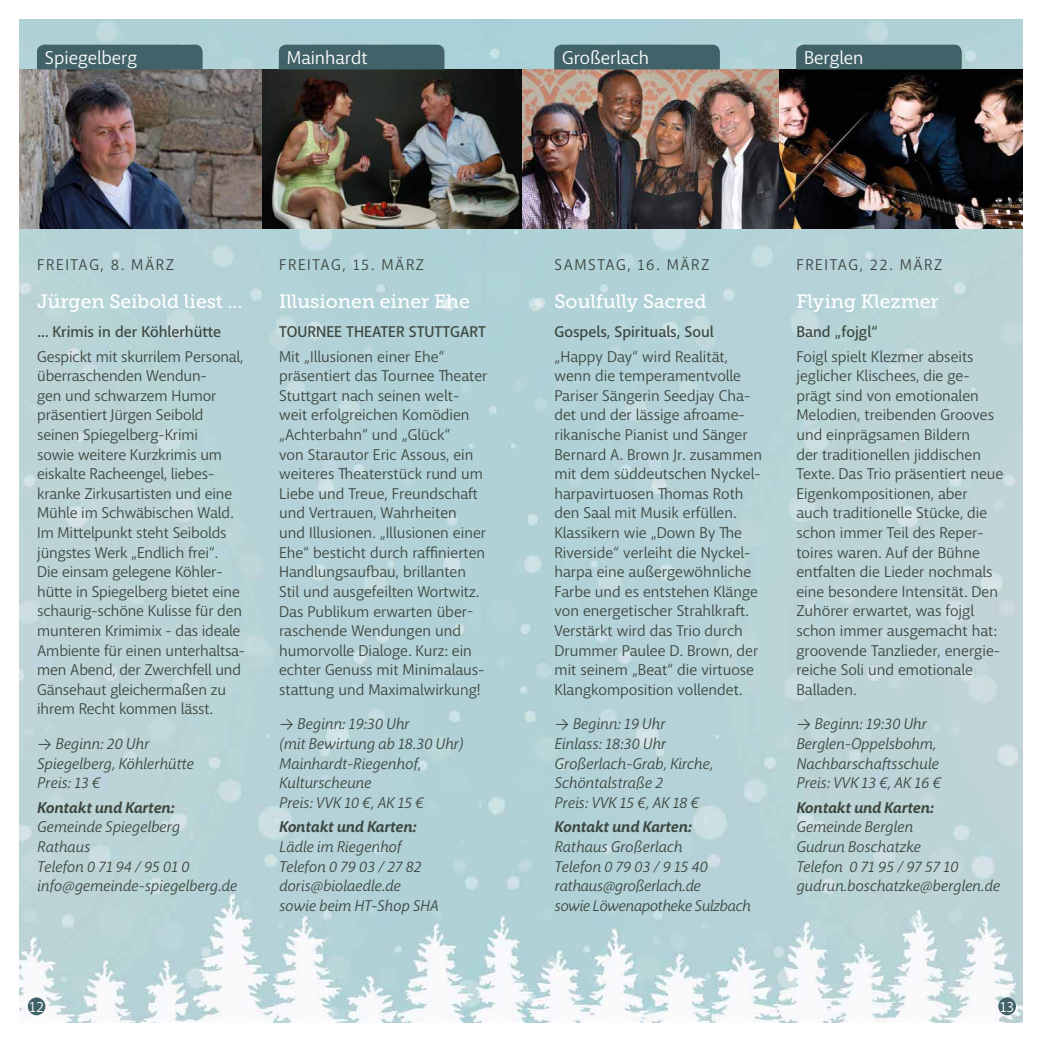
<style>
.page{position:relative;width:1042px;height:1042px;background:#fff}
.page>*{position:absolute;margin:0;border:0;box-sizing:border-box;transform-origin:0 0}
.t1{font:19.25px "Museo Slab 500";color:#fff}
.t2{font:18.38px "Macha";color:#fff}
.t3{font:15.4px/19.6px "Macha";color:#3d4740}
.t4{font:italic 15.4px/19.6px "Macha";color:#3d4740}
.t5{font:500 15.4px "Macha";color:#3d4740}
.t6{font:italic 15.4px/19.6px "Macha";letter-spacing:-.02em;color:#3d4740}
.t7{font:italic 700 15.4px "Macha";color:#3d4740}
.t8{font:15.4px "Macha";letter-spacing:.1em;color:#3d4740}
.t9{font:14.88px "Macha";color:#fff}
.s1{font-family:"Profile XP";font-weight:300;font-style:normal}
</style>
<div class="page">
<img style="left:20px;top:20px;width:1002px;height:1002px">
<div style="left:998px;top:997px;width:18px;height:18px;background:#406268;border-radius:50%"></div>
<div style="left:28px;top:997px;width:17px;height:18px;background:#406268;border-radius:50%"></div>
<img style="left:521px;top:69px;width:258px;height:159px">
<img style="left:20px;top:69px;width:242px;height:159px">
<img style="left:779px;top:69px;width:243px;height:159px">
<img style="left:262px;top:69px;width:259px;height:159px">
<div style="left:554px;top:45px;width:166px;height:24px;background:#406268"></div>
<div style="left:37px;top:45px;width:166px;height:24px;background:#406268"></div>
<div style="left:796px;top:45px;width:166px;height:24px;background:#406268"></div>
<div style="left:279px;top:45px;width:165px;height:24px;background:#406268"></div>
<p class="t2" style="left:45px;top:46px;width:94px">Spiegelberg</p>
<p class="t2" style="left:287px;top:46px;width:82px">Mainhardt</p>
<p class="t2" style="left:562px;top:46px;width:88px">Großerlach</p>
<p class="t2" style="left:804px;top:46px;width:61px">Berglen</p>
<p class="t8" style="left:37px;top:255px;width:138px">FREITAG, 8. MÄRZ</p>
<p class="t1" style="left:37px;top:290px;width:207px">Jürgen Seibold liest ...</p>
<p class="t5" style="left:37px;top:322px;width:185px">... Krimis in der Köhlerhütte</p>
<p class="t3" style="left:37px;top:347px;width:209px">Gespickt mit skurrilem Personal, überraschenden Wendun-<br>gen und schwarzem Humor präsentiert Jürgen Seibold seinen Spiegelberg-Krimi<br>sowie weitere Kurzkrimis um eiskalte Racheengel, liebes&shy;kranke Zirkusartisten und eine<br>Mühle im Schwäbischen Wald.<br>Im Mittelpunkt steht Seibolds jüngstes Werk „Endlich frei“.<br>Die einsam gelegene Köhler&shy;hütte in Spiegelberg bietet eine schaurig-schöne Kulisse für den munteren Krimimix - das ideale<br>Ambiente für einen unterhaltsa&shy;men Abend, der Zwerchfell und<br>Gänsehaut gleichermaßen zu ihrem Recht kommen lässt.</p>
<p class="t4" style="left:37px;top:734px;width:158px"><span class="s1">&gt;</span> Beginn: 20 Uhr<br>Spiegelberg, Köhlerhütte<br>Preis: 13 €</p>
<p class="t7" style="left:37px;top:797px;width:139px">Kontakt und Karten:</p>
<p class="t4" style="left:37px;top:817px;width:201px">Gemeinde Spiegelberg<br>Rathaus<br>Telefon 0 71 94 / 95 01 0 info@gemeinde-spiegelberg.de</p>
<p class="t8" style="left:279px;top:255px;width:147px">FREITAG, 15. MÄRZ</p>
<p class="t1" style="left:279px;top:290px;width:192px">Illusionen einer Ehe</p>
<p class="t5" style="left:279px;top:322px;width:208px">TOURNEE THEATER STUTTGART</p>
<p class="t3" style="left:279px;top:347px;width:210px">Mit „Illusionen einer Ehe“ präsentiert das Tournee Theater<br>Stuttgart nach seinen welt&shy;weit erfolgreichen Komödien „Achterbahn“ und „Glück“<br>von Starautor Eric Assous, ein weiteres Theaterstück rund um<br>Liebe und Treue, Freundschaft und Vertrauen, Wahrheiten<br>und Illusionen. „Illusionen einer<br>Ehe“ besticht durch raffinierten<br>Handlungsaufbau, brillanten<br>Stil und ausgefeilten Wortwitz.<br>Das Publikum erwarten über&shy;raschende Wendungen und humorvolle Dialoge. Kurz: ein echter Genuss mit Minimalaus&shy;stattung und Maximalwirkung!</p>
<p class="t4" style="left:279px;top:714px;width:186px"><span class="s1">&gt;</span> Beginn: 19:30 Uhr<br>(mit Bewirtung ab 18.30 Uhr)<br>Mainhardt-Riegenhof,<br>Kulturscheune<br>Preis: VVK 10 €, AK 15 €</p>
<p class="t7" style="left:279px;top:817px;width:139px">Kontakt und Karten:</p>
<p class="t4" style="left:279px;top:837px;width:161px">Lädle im Riegenhof<br>Telefon 0 79 03 / 27 82 doris@biolaedle.de sowie beim HT-Shop SHA</p>
<p class="t8" style="left:554px;top:255px;width:156px">SAMSTAG, 16. MÄRZ</p>
<p class="t1" style="left:554px;top:290px;width:153px">Soulfully Sacred</p>
<p class="t5" style="left:554px;top:322px;width:161px">Gospels, Spirituals, Soul</p>
<p class="t3" style="left:554px;top:347px;width:209px">„Happy Day“ wird Realität, wenn die temperamentvolle<br>Pariser Sängerin Seedjay Cha&shy;det und der lässige afroame&shy;rikanische Pianist und Sänger<br>Bernard A. Brown Jr. zusammen mit dem süddeutschen Nyckel&shy;harpavirtuosen Thomas Roth den Saal mit Musik erfüllen.<br>Klassikern wie „Down By The<br>Riverside“ verleiht die Nyckel&shy;harpa eine außergewöhnliche<br>Farbe und es entstehen Klänge von energetischer Strahlkraft.<br>Verstärkt wird das Trio durch<br>Drummer Paulee D. Brown, der mit seinem „Beat“ die virtuose<br>Klangkomposition vollendet.</p>
<p class="t4" style="left:554px;top:714px;width:160px"><span class="s1">&gt;</span> Beginn: 19 Uhr<br>Einlass: 18:30 Uhr<br>Großerlach-Grab, Kirche,<br>Schöntalstraße 2<br>Preis: VVK 15 €, AK 18 €</p>
<p class="t7" style="left:554px;top:817px;width:139px">Kontakt und Karten:</p>
<p class="t6" style="left:554px;top:837px;width:198px">Rathaus Großerlach<br>Telefon 0 79 03 / 9 15 40 rathaus@großerlach.de<br>sowie Löwenapotheke Sulzbach</p>
<p class="t8" style="left:796px;top:255px;width:148px">FREITAG, 22. MÄRZ</p>
<p class="t1" style="left:796px;top:290px;width:144px">Flying Klezmer</p>
<p class="t5" style="left:796px;top:322px;width:83px">Band „fojgl“</p>
<p class="t3" style="left:796px;top:347px;width:208px">Foigl spielt Klezmer abseits jeglicher Klischees, die ge&shy;prägt sind von emotionalen<br>Melodien, treibenden Grooves und einprägsamen Bildern<br>der traditionellen jiddischen<br>Texte. Das Trio präsentiert neue<br>Eigenkompositionen, aber auch traditionelle Stücke, die schon immer Teil des Reper&shy;toires waren. Auf der Bühne entfalten die Lieder nochmals eine besondere Intensität. Den<br>Zuhörer erwartet, was fojgl schon immer ausgemacht hat: groovende Tanzlieder, energie&shy;reiche Soli und emotionale<br>Balladen.</p>
<p class="t4" style="left:796px;top:714px;width:146px"><span class="s1">&gt;</span> Beginn: 19:30 Uhr<br>Berglen-Oppelsbohm,<br>Nachbarschaftsschule<br>Preis: VVK 13 €, AK 16 €</p>
<p class="t7" style="left:796px;top:797px;width:139px">Kontakt und Karten:</p>
<p class="t4" style="left:796px;top:817px;width:205px">Gemeinde Berglen<br>Gudrun Boschatzke<br>Telefon 0 71 95 / 97 57 10 gudrun.boschatzke@berglen.de</p>
<p class="t9" style="left:29px;top:997px;width:16px">12</p>
<p class="t9" style="left:1000px;top:997px;width:16px">13</p>
</div>
